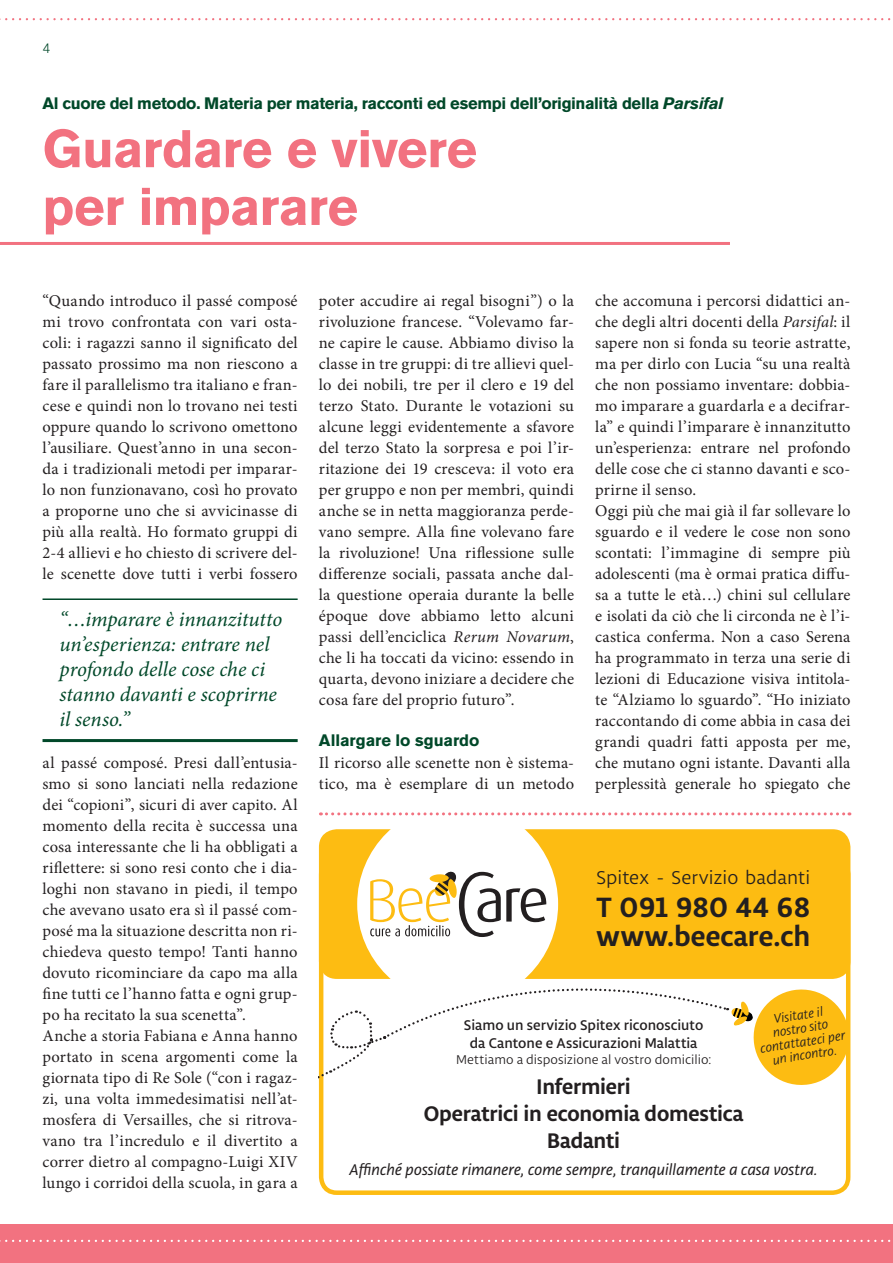
<style>
.page{position:relative;width:893px;height:1263px;background:#fff}
.page>*{position:absolute;margin:0;border:0;box-sizing:border-box;transform-origin:0 0}
.t1{font:700 52.5px/57.8px "Akzidenz Grotesk BE";letter-spacing:-.015em;color:#f27280}
.t2{font:700 29.7px/29.7px "Libertad";letter-spacing:.005em;color:#231f20}
.t3{font:700 22.5px/27px "Libertad";letter-spacing:-.01em;color:#231f20;text-align:center}
.t4{font:italic 21px/25.2px "Minion Pro";letter-spacing:-.005em;color:#014829}
.t5{font:19.8px "Libertad";color:#231f20}
.t6{font:16.5px/21px "Minion Pro";letter-spacing:.01em;color:#231f20}
.t7{font:700 16.5px "Akzidenz Grotesk BE";letter-spacing:-.015em;color:#014829}
.t8{font:italic 16.5px "Libertad";letter-spacing:-.01em;color:#231f20}
.t9{font:500 15px/18px "Libertad";color:#231f20;text-align:center}
.t10{font:italic 13.5px/13.5px "Libertad";color:#231f20;text-align:center}
.t11{font:13.5px "Libertad";letter-spacing:.005em;color:#231f20}
.t12{font:300 13.5px "Akzidenz Grotesk BE";color:#014829}
.s1{font-style:italic}
</style>
<div class="page">
<div style="left:0;top:1225px;width:893px;height:38px;background:#f27280"></div>
<svg style="left:0;top:1240px;width:891px;height:2px"></svg>
<svg style="left:0;top:18px;width:891px;height:2px"></svg>
<svg style="left:320px;top:812px;width:530px;height:3px"></svg>
<svg style="left:319px;top:829px;width:531px;height:259px"></svg>
<hr style="left:0;top:242px;width:730px;height:3px;background:#f27280">
<hr style="left:43px;top:598px;width:255px;height:2px;background:#014829">
<hr style="left:43px;top:739px;width:255px;height:3px;background:#014829">
<p class="t12" style="left:43px;top:40px;width:9px">4</p>
<p class="t7" style="left:43px;top:94px;width:682px">Al cuore del metodo. Materia per materia, racconti ed esempi dell’originalità della <span class="s1">Parsifal</span></p>
<h1 class="t1" style="left:43px;top:121px;width:436px">Guardare e vivere per imparare</h1>
<p class="t6" style="left:43px;top:290px;width:257px;text-align:justify">“Quando introduco il passé composé mi trovo confrontata con vari osta&shy;coli: i ragazzi sanno il significato del passato prossimo ma non riescono a fare il parallelismo tra italiano e fran&shy;cese e quindi non lo trovano nei testi oppure quando lo scrivono omettono l’ausiliare. Quest’anno in una secon&shy;da i tradizionali metodi per imparar&shy;lo non funzionavano, così ho provato a proporne uno che si avvicinasse di più alla realtà. Ho formato gruppi di 2-4 allievi e ho chiesto di scrivere del&shy;le scenette dove tutti i verbi fossero</p>
<p class="t4" style="left:60px;top:606px;width:224px">“…imparare è innanzitutto un’esperienza: entrare nel profondo delle cose che ci stanno davanti e scoprirne il senso.”</p>
<p class="t6" style="left:43px;top:752px;width:257px">al passé composé. Presi dall’entusia&shy;smo si sono lanciati nella redazione dei “copioni”, sicuri di aver capito. Al momento della recita è successa una cosa interessante che li ha obbligati a riflettere: si sono resi conto che i dia&shy;loghi non stavano in piedi, il tempo che avevano usato era sì il passé com&shy;posé ma la situazione descritta non ri&shy;chiedeva questo tempo! Tanti hanno dovuto ricominciare da capo ma alla fine tutti ce l’hanno fatta e ogni grup&shy;po ha recitato la sua scenetta”.<br>Anche a storia Fabiana e Anna hanno portato in scena argomenti come la giornata tipo di Re Sole (“con i ragaz&shy;zi, una volta immedesimatisi nell’at&shy;mosfera di Versailles, che si ritrova&shy;vano tra l’incredulo e il divertito a correr dietro al compagno-Luigi XIV lungo i corridoi della scuola, in gara a</p>
<p class="t6" style="left:319px;top:290px;width:257px;text-align:justify">poter accudire ai regal bisogni”) o la rivoluzione francese. “Volevamo far&shy;ne capire le cause. Abbiamo diviso la classe in tre gruppi: di tre allievi quel&shy;lo dei nobili, tre per il clero e 19 del terzo Stato. Durante le votazioni su alcune leggi evidentemente a sfavore del terzo Stato la sorpresa e poi l’ir&shy;ritazione dei 19 cresceva: il voto era per gruppo e non per membri, quindi anche se in netta maggioranza perde&shy;vano sempre. Alla fine volevano fare la rivoluzione! Una riflessione sulle differenze sociali, passata anche dal&shy;la questione operaia durante la belle époque dove abbiamo letto alcuni passi dell’enciclica <span class="s1">Rerum Novarum</span>, che li ha toccati da vicino: essendo in quarta, devono iniziare a decidere che cosa fare del proprio futuro”.</p>
<p class="t7" style="left:319px;top:731px;width:162px">Allargare lo sguardo</p>
<p class="t6" style="left:319px;top:753px;width:257px">Il ricorso alle scenette non è sistema&shy;tico, ma è esemplare di un metodo</p>
<p class="t6" style="left:595px;top:291px;width:257px">che accomuna i percorsi didattici an&shy;che degli altri docenti della <span class="s1">Parsifal</span>: il sapere non si fonda su teorie astratte, ma per dirlo con Lucia “su una realtà che non possiamo inventare: dobbia&shy;mo imparare a guardarla e a decifrar&shy;la” e quindi l’imparare è innanzitutto un’esperienza: entrare nel profondo delle cose che ci stanno davanti e sco&shy;prirne il senso.<br>Oggi più che mai già il far sollevare lo sguardo e il vedere le cose non sono scontati: l’immagine di sempre più adolescenti (ma è ormai pratica diffu&shy;sa a tutte le età…) chini sul cellulare e isolati da ciò che li circonda ne è l’i&shy;castica conferma. Non a caso Serena ha programmato in terza una serie di lezioni di Educazione visiva intitola&shy;te “Alziamo lo sguardo”. “Ho iniziato raccontando di come abbia in casa dei grandi quadri fatti apposta per me, che mutano ogni istante. Davanti alla perplessità generale ho spiegato che</p>
<p class="t5" style="left:597px;top:866px;width:215px">Spitex - Servizio badanti</p>
<h2 class="t2" style="left:597px;top:891px;width:215px">T 091 980 44 68 www.beecare.ch</h2>
<p class="t10" style="left:755px;top:1015px;width:88px;rotate:-9deg">Visitate il nostro sito contattateci per un incontro.</p>
<p class="t9" style="left:464px;top:1016px;width:241px">Siamo un servizio Spitex riconosciuto da Cantone e Assicurazioni Malattia</p>
<p class="t11" style="left:456px;top:1052px;width:257px">Mettiamo a disposizione al vostro domicilio:</p>
<h3 class="t3" style="left:424px;top:1072px;width:321px">Infermieri<br>Operatrici in economia domestica<br>Badanti</h3>
<p class="t8" style="left:350px;top:1159px;width:470px">Affinché possiate rimanere, come sempre, tranquillamente a casa vostra.</p>
</div>
